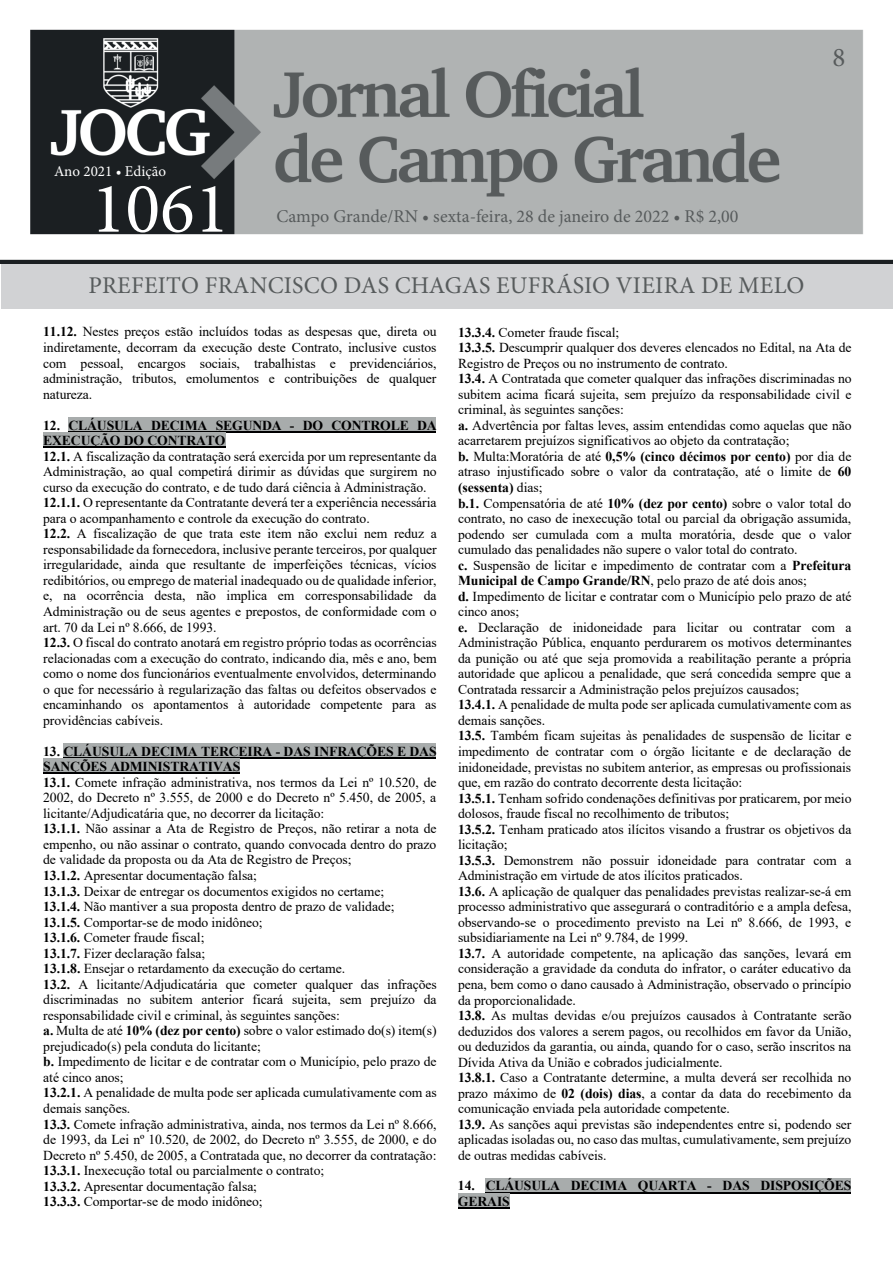
<style>
.page{position:relative;width:893px;height:1263px;background:#fff}
.page>*{position:absolute;margin:0;border:0;box-sizing:border-box;transform-origin:0 0}
.t1{font:72px "Minion Pro";color:#fff}
.t2{font:54px "Times New Roman";color:#fff}
.t3{font:27px "Minion Pro";color:#575b5c}
.t4{font:24px "Minion Pro";letter-spacing:.01em;color:#575b5c}
.t5{font:20.85px "Times New Roman";letter-spacing:.005em;color:#3a3e40}
.t6{font:18px "Minion Pro";color:#575b5c}
.t7{font:18px "Times New Roman";color:#3a3e40}
.t8{font:15.9px "Times New Roman";letter-spacing:-.005em;color:#fff}
.t9{font:15px "Minion Pro";color:#fff}
.t10{font:13.65px/15.6px "Times New Roman";letter-spacing:-.005em;color:#000001}
.t11{font:700 13.65px/15.5px "Times New Roman";letter-spacing:-.01em;color:#000001}
.s1{font-weight:700}
</style>
<div class="page">
<img style="left:0;top:29px;width:893px;height:235px">
<div style="left:1px;top:264px;width:891px;height:44px;background:#d1d2d4"></div>
<div style="left:68px;top:417px;width:368px;height:15px;background:#a8acac"></div>
<hr style="left:68px;top:431px;width:368px;height:1px;background:#000001">
<div style="left:43px;top:432px;width:182px;height:16px;background:#a8acac"></div>
<hr style="left:43px;top:447px;width:182px;height:1px;background:#000001">
<div style="left:63px;top:743px;width:373px;height:16px;background:#a8acac"></div>
<hr style="left:63px;top:757px;width:373px;height:2px;background:#000001">
<div style="left:43px;top:759px;width:197px;height:15px;background:#a8acac"></div>
<hr style="left:43px;top:773px;width:197px;height:1px;background:#000001">
<div style="left:486px;top:1178px;width:365px;height:15px;background:#a8acac"></div>
<hr style="left:486px;top:1192px;width:365px;height:1px;background:#000001">
<div style="left:458px;top:1193px;width:52px;height:16px;background:#a8acac"></div>
<hr style="left:458px;top:1207px;width:52px;height:2px;background:#000001">
<p class="t8" style="left:43px;top:156px;width:121px">Ano 2022 • Edição</p>
<h2 class="t2" style="left:97px;top:170px;width:109px">1061</h2>
<p class="t9" style="left:54px;top:162px;width:114px">Ano 2021 • Edição</p>
<h1 class="t1" style="left:91px;top:160px;width:140px">1061</h1>
<h3 class="t6" style="left:276px;top:204px;width:464px">Campo Grande/RN • sexta-feira, 28 de janeiro de 2022 • R$ 2,00</h3>
<h3 class="t7" style="left:246px;top:207px;width:473px">Campo Grande/RN • Sexta-feira, 28 de janeiro de 2022 • R$ 2,00</h3>
<h3 class="t3" style="left:832px;top:40px;width:14px">8</h3>
<h3 class="t4" style="left:88px;top:269px;width:718px">PREFEITO FRANCISCO DAS CHAGAS EUFRÁSIO VIEIRA DE MELO</h3>
<h3 class="t5" style="left:126px;top:277px;width:644px">PREFEITO FRANCISCO DAS CHAGAS EUFRÁSIO VIEIRA DE MELO</h3>
<p class="t10" style="left:43px;top:324px;width:395px;text-align:justify"><span class="s1">11.12.</span> Nestes preços estão incluídos todas as despesas que, direta ou indiretamente, decorram da execução deste Contrato, inclusive custos com pessoal, encargos sociais, trabalhistas e previdenciários, administração, tributos, emolumentos e contribuições de qualquer natureza.</p>
<p class="t10" style="left:43px;top:417px;width:395px"><span class="s1">12. CLÁUSULA DECIMA SEGUNDA - DO CONTROLE DA EXECUÇÃO DO CONTRATO<br>12.1.</span> A fiscalização da contratação será exercida por um representante da Administração, ao qual competirá dirimir as dúvidas que surgirem no curso da execução do contrato, e de tudo dará ciência à Administração.<br><span class="s1">12.1.1.</span> O representante da Contratante deverá ter a experiência necessária para o acompanhamento e controle da execução do contrato.<br><span class="s1">12.2.</span> A fiscalização de que trata este item não exclui nem reduz a responsabilidade da fornecedora, inclusive perante terceiros, por qualquer irregularidade, ainda que resultante de imperfeições técnicas, vícios redibitórios, ou emprego de material inadequado ou de qualidade inferior, e, na ocorrência desta, não implica em corresponsabilidade da Administração ou de seus agentes e prepostos, de conformidade com o art. 70 da Lei nº 8.666, de 1993.<br><span class="s1">12.3.</span> O fiscal do contrato anotará em registro próprio todas as ocorrências relacionadas com a execução do contrato, indicando dia, mês e ano, bem como o nome dos funcionários eventualmente envolvidos, determinando o que for necessário à regularização das faltas ou defeitos observados e encaminhando os apontamentos à autoridade competente para as providências cabíveis.</p>
<p class="t10" style="left:43px;top:743px;width:395px"><span class="s1">13. CLÁUSULA DECIMA TERCEIRA - DAS INFRAÇÕES E DAS SANÇÕES ADMINISTRATIVAS<br>13.1.</span> Comete infração administrativa, nos termos da Lei nº 10.520, de 2002, do Decreto nº 3.555, de 2000 e do Decreto nº 5.450, de 2005, a licitante/Adjudicatária que, no decorrer da licitação:<br><span class="s1">13.1.1.</span> Não assinar a Ata de Registro de Preços, não retirar a nota de empenho, ou não assinar o contrato, quando convocada dentro do prazo de validade da proposta ou da Ata de Registro de Preços;<br><span class="s1">13.1.2.</span> Apresentar documentação falsa;<br><span class="s1">13.1.3.</span> Deixar de entregar os documentos exigidos no certame;<br><span class="s1">13.1.4.</span> Não mantiver a sua proposta dentro de prazo de validade;<br><span class="s1">13.1.5.</span> Comportar-se de modo inidôneo;<br><span class="s1">13.1.6.</span> Cometer fraude fiscal;<br><span class="s1">13.1.7.</span> Fizer declaração falsa;<br><span class="s1">13.1.8.</span> Ensejar o retardamento da execução do certame.<br><span class="s1">13.2.</span> A licitante/Adjudicatária que cometer qualquer das infrações discriminadas no subitem anterior ficará sujeita, sem prejuízo da responsabilidade civil e criminal, às seguintes sanções:<br><span class="s1">a.</span> Multa de até <span class="s1">10% (dez por cento)</span> sobre o valor estimado do(s) item(s) prejudicado(s) pela conduta do licitante;<br><span class="s1">b.</span> Impedimento de licitar e de contratar com o Município, pelo prazo de até cinco anos;<br><span class="s1">13.2.1.</span> A penalidade de multa pode ser aplicada cumulativamente com as demais sanções.<br><span class="s1">13.3.</span> Comete infração administrativa, ainda, nos termos da Lei nº 8.666, de 1993, da Lei nº 10.520, de 2002, do Decreto nº 3.555, de 2000, e do Decreto nº 5.450, de 2005, a Contratada que, no decorrer da contratação:<br><span class="s1">13.3.1.</span> Inexecução total ou parcialmente o contrato;<br><span class="s1">13.3.2.</span> Apresentar documentação falsa;<br><span class="s1">13.3.3.</span> Comportar-se de modo inidôneo;</p>
<p class="t10" style="left:458px;top:324px;width:395px"><span class="s1">13.3.4.</span> Cometer fraude fiscal;<br><span class="s1">13.3.5.</span> Descumprir qualquer dos deveres elencados no Edital, na Ata de Registro de Preços ou no instrumento de contrato.<br><span class="s1">13.4.</span> A Contratada que cometer qualquer das infrações discriminadas no subitem acima ficará sujeita, sem prejuízo da responsabilidade civil e criminal, às seguintes sanções:<br><span class="s1">a.</span> Advertência por faltas leves, assim entendidas como aquelas que não acarretarem prejuízos significativos ao objeto da contratação;<br><span class="s1">b.</span> Multa:Moratória de até <span class="s1">0,5% (cinco décimos por cento)</span> por dia de atraso injustificado sobre o valor da contratação, até o limite de <span class="s1">60 (sessenta)</span> dias;<br><span class="s1">b.1.</span> Compensatória de até <span class="s1">10% (dez por cento)</span> sobre o valor total do contrato, no caso de inexecução total ou parcial da obrigação assumida, podendo ser cumulada com a multa moratória, desde que o valor cumulado das penalidades não supere o valor total do contrato.<br><span class="s1">c.</span> Suspensão de licitar e impedimento de contratar com a <span class="s1">Prefeitura Municipal de Campo Grande/RN</span>, pelo prazo de até dois anos;<br><span class="s1">d.</span> Impedimento de licitar e contratar com o Município pelo prazo de até cinco anos;<br><span class="s1">e.</span> Declaração de inidoneidade para licitar ou contratar com a Administração Pública, enquanto perdurarem os motivos determinantes da punição ou até que seja promovida a reabilitação perante a própria autoridade que aplicou a penalidade, que será concedida sempre que a Contratada ressarcir a Administração pelos prejuízos causados;<br><span class="s1">13.4.1.</span> A penalidade de multa pode ser aplicada cumulativamente com as demais sanções.<br><span class="s1">13.5.</span> Também ficam sujeitas às penalidades de suspensão de licitar e impedimento de contratar com o órgão licitante e de declaração de inidoneidade, previstas no subitem anterior, as empresas ou profissionais que, em razão do contrato decorrente desta licitação:<br><span class="s1">13.5.1.</span> Tenham sofrido condenações definitivas por praticarem, por meio dolosos, fraude fiscal no recolhimento de tributos;<br><span class="s1">13.5.2.</span> Tenham praticado atos ilícitos visando a frustrar os objetivos da licitação;<br><span class="s1">13.5.3.</span> Demonstrem não possuir idoneidade para contratar com a Administração em virtude de atos ilícitos praticados.<br><span class="s1">13.6.</span> A aplicação de qualquer das penalidades previstas realizar-se-á em processo administrativo que assegurará o contraditório e a ampla defesa, observando-se o procedimento previsto na Lei nº 8.666, de 1993, e subsidiariamente na Lei nº 9.784, de 1999.<br><span class="s1">13.7.</span> A autoridade competente, na aplicação das sanções, levará em consideração a gravidade da conduta do infrator, o caráter educativo da pena, bem como o dano causado à Administração, observado o princípio da proporcionalidade.<br><span class="s1">13.8.</span> As multas devidas e/ou prejuízos causados à Contratante serão deduzidos dos valores a serem pagos, ou recolhidos em favor da União, ou deduzidos da garantia, ou ainda, quando for o caso, serão inscritos na Dívida Ativa da União e cobrados judicialmente.<br><span class="s1">13.8.1.</span> Caso a Contratante determine, a multa deverá ser recolhida no prazo máximo de <span class="s1">02 (dois) dias</span>, a contar da data do recebimento da comunicação enviada pela autoridade competente.<br><span class="s1">13.9.</span> As sanções aqui previstas são independentes entre si, podendo ser aplicadas isoladas ou, no caso das multas, cumulativamente, sem prejuízo de outras medidas cabíveis.</p>
<p class="t11" style="left:458px;top:1178px;width:395px">14. CLÁUSULA DECIMA QUARTA - DAS DISPOSIÇÕES<br>GERAIS</p>
</div>
